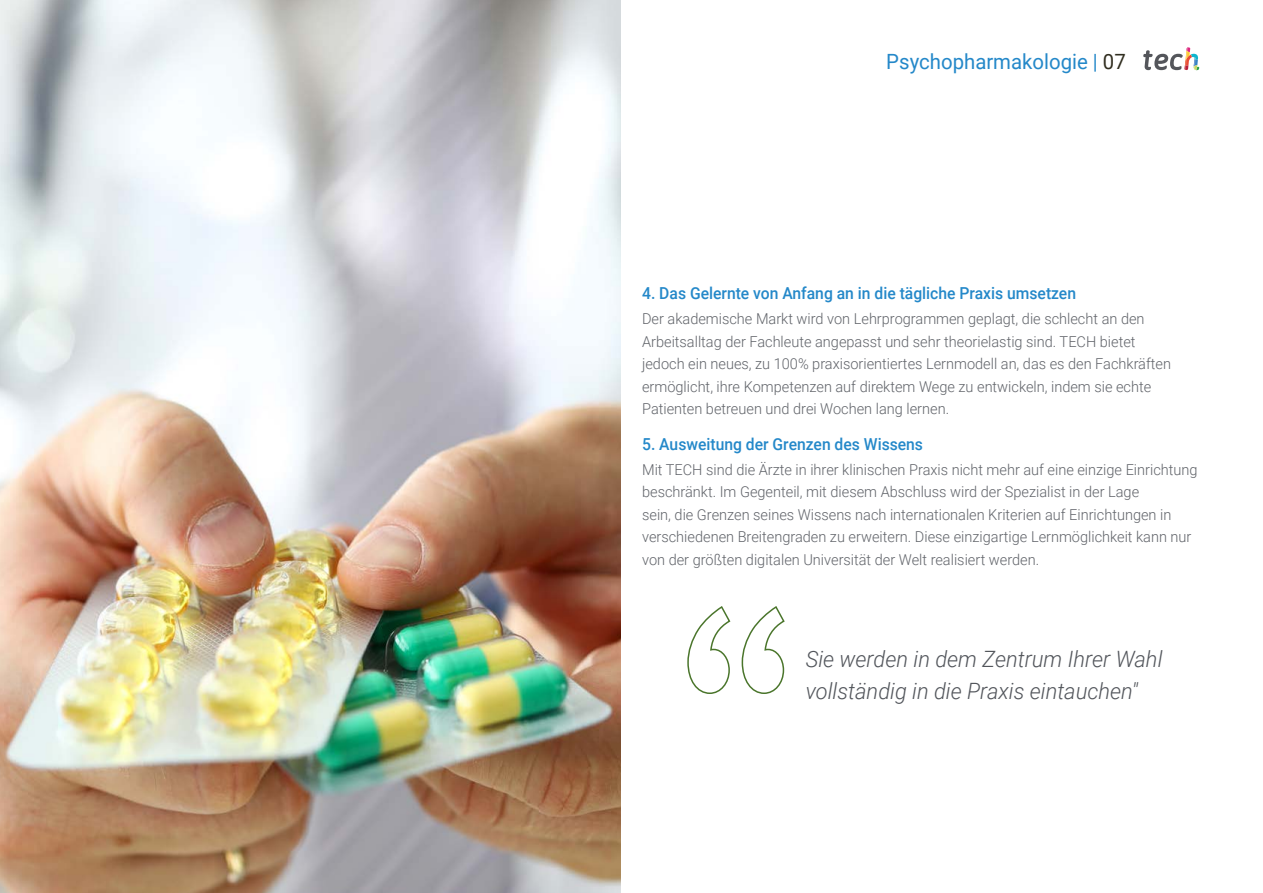
<style>
.page{position:relative;width:1263px;height:893px;background:#fff}
.page>*{position:absolute;margin:0;border:0;box-sizing:border-box;transform-origin:0 0}
.t1{font:italic 300 22.5px/31.5px "Roboto";color:#52555b}
.t2{font:21px "Roboto";color:#2488c9}
.t3{font:500 16.5px "Roboto";color:#2488c9;scale:.95 1}
.t4{font:300 15px/22.5px "Roboto";color:#61646a}
.s1{color:#312e20}
</style>
<div class="page">
<img style="left:0;top:0;width:621px;height:893px">
<svg style="left:687px;top:606px;width:98px;height:88px"></svg>
<svg style="left:1143px;top:47px;width:56px;height:24px"></svg>
<h2 class="t2" style="left:886px;top:47px;width:241px">Psychopharmakologie | <span class="s1">07</span></h2>
<p class="t3" style="left:642px;top:282px;width:458px">4. Das Gelernte von Anfang an in die tägliche Praxis umsetzen</p>
<p class="t4" style="left:642px;top:307px;width:530px">Der akademische Markt wird von Lehrprogrammen geplagt, die schlecht an den Arbeitsalltag der Fachleute angepasst und sehr theorielastig sind. TECH bietet jedoch ein neues, zu 100% praxisorientiertes Lernmodell an, das es den Fachkräften ermöglicht, ihre Kompetenzen auf direktem Wege zu entwickeln, indem sie echte Patienten betreuen und drei Wochen lang lernen.</p>
<p class="t3" style="left:642px;top:433px;width:297px">5. Ausweitung der Grenzen des Wissens</p>
<p class="t4" style="left:642px;top:458px;width:557px">Mit TECH sind die Ärzte in ihrer klinischen Praxis nicht mehr auf eine einzige Einrichtung beschränkt. Im Gegenteil, mit diesem Abschluss wird der Spezialist in der Lage<br>sein, die Grenzen seines Wissens nach internationalen Kriterien auf Einrichtungen in verschiedenen Breitengraden zu erweitern. Diese einzigartige Lernmöglichkeit kann nur von der größten digitalen Universität der Welt realisiert werden.</p>
<h1 class="t1" style="left:806px;top:642px;width:358px">Sie werden in dem Zentrum Ihrer Wahl vollständig in die Praxis eintauchen"</h1>
</div>
